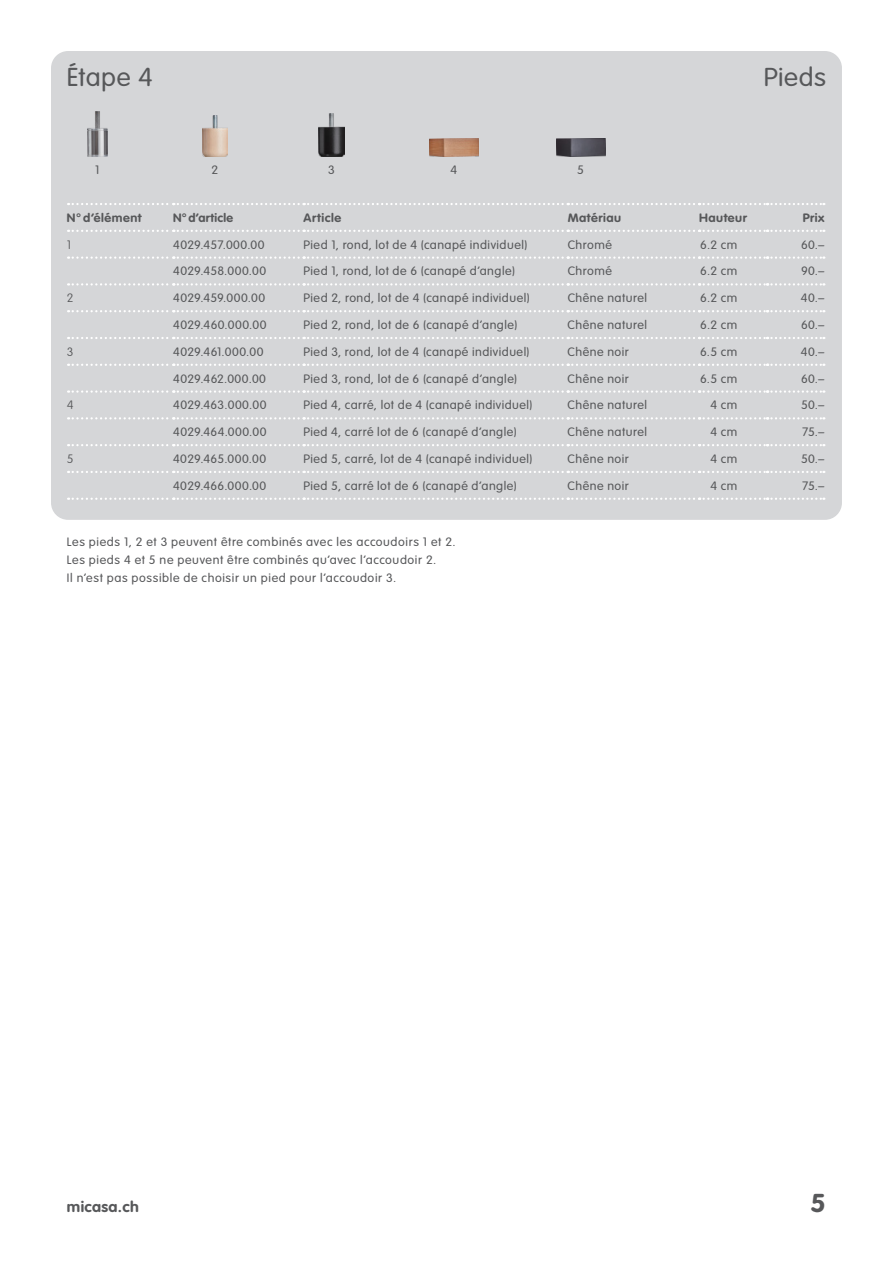
<style>
.page{position:relative;width:893px;height:1263px;background:#fff}
.page>*{position:absolute;margin:0;border:0;box-sizing:border-box;transform-origin:0 0}
.t1{font:300 25.5px "VAG Rounded Std";letter-spacing:.02em;color:#57585a;scale:1.05 1}
.t2{font:700 25.5px "VAG Rounded Std";color:#57585a;scale:1.05 1}
.t3{font:700 15px "VAG Rounded Std";letter-spacing:.02em;color:#57585a;scale:1.05 1}
.t4{font:300 12px/18px "VAG Rounded Std";letter-spacing:.04em;color:#57585a;scale:1.05 1}
.t5{font:700 12px "VAG Rounded Std";letter-spacing:.04em;color:#57585a;scale:1.05 1}
.t6{font:700 12px "VAG Rounded Std";letter-spacing:.02em;color:#57585a}
.t7{font:100 12px "VAG Rounded Std";color:#57585a;scale:1.05 1}
</style>
<div class="page">
<div style="left:51px;top:51px;width:791px;height:469px;background:#d5d6d8;border-radius:17px"></div>
<img style="left:87px;top:111px;width:20px;height:45px">
<img style="left:203px;top:115px;width:24px;height:41px">
<img style="left:318px;top:113px;width:27px;height:43px">
<img style="left:429px;top:138px;width:49px;height:18px">
<img style="left:556px;top:138px;width:49px;height:18px">
<svg style="left:68px;top:230px;width:756px;height:2px"></svg>
<svg style="left:68px;top:256px;width:756px;height:3px"></svg>
<svg style="left:68px;top:283px;width:756px;height:3px"></svg>
<svg style="left:68px;top:310px;width:756px;height:2px"></svg>
<svg style="left:68px;top:337px;width:756px;height:2px"></svg>
<svg style="left:68px;top:364px;width:756px;height:2px"></svg>
<svg style="left:68px;top:390px;width:756px;height:3px"></svg>
<svg style="left:68px;top:417px;width:756px;height:2px"></svg>
<svg style="left:68px;top:444px;width:756px;height:2px"></svg>
<svg style="left:68px;top:203px;width:756px;height:2px"></svg>
<svg style="left:68px;top:471px;width:756px;height:2px"></svg>
<svg style="left:68px;top:498px;width:756px;height:2px"></svg>
<h1 class="t1" style="left:67px;top:62px;width:83px">Étape 4</h1>
<p class="t4" style="left:95px;top:161px;width:6px">1</p>
<p class="t4" style="left:212px;top:161px;width:8px">2</p>
<p class="t4" style="left:328px;top:161px;width:8px">3</p>
<p class="t4" style="left:450px;top:161px;width:8px">4</p>
<p class="t4" style="left:577px;top:161px;width:8px">5</p>
<h1 class="t1" style="left:764px;top:62px;width:61px">Pieds</h1>
<p class="t5" style="left:67px;top:210px;width:73px">N° d’élément</p>
<p class="t6" style="left:173px;top:210px;width:61px">N°d’article</p>
<p class="t5" style="left:304px;top:210px;width:37px">Article</p>
<p class="t5" style="left:568px;top:210px;width:52px">Matériau</p>
<p class="t5" style="left:699px;top:210px;width:47px">Hauteur</p>
<p class="t5" style="left:803px;top:210px;width:22px">Prix</p>
<p class="t7" style="left:67px;top:237px;width:6px">1</p>
<p class="t4" style="left:173px;top:236px;width:89px">4029.457.000.00</p>
<p class="t4" style="left:304px;top:236px;width:215px">Pied 1, rond, lot de 4 (canapé individuel)</p>
<p class="t4" style="left:568px;top:236px;width:44px">Chromé</p>
<p class="t4" style="left:700px;top:236px;width:37px">6.2 cm</p>
<p class="t4" style="left:801px;top:236px;width:24px">60.–</p>
<p class="t4" style="left:173px;top:263px;width:90px">4029.458.000.00</p>
<p class="t4" style="left:304px;top:263px;width:203px">Pied 1, rond, lot de 6 (canapé d’angle)</p>
<p class="t4" style="left:568px;top:263px;width:44px">Chromé</p>
<p class="t4" style="left:700px;top:263px;width:37px">6.2 cm</p>
<p class="t4" style="left:801px;top:263px;width:24px">90.–</p>
<p class="t7" style="left:67px;top:291px;width:8px">2</p>
<p class="t4" style="left:173px;top:289px;width:89px">4029.459.000.00</p>
<p class="t4" style="left:304px;top:289px;width:217px">Pied 2, rond, lot de 4 (canapé individuel)</p>
<p class="t4" style="left:568px;top:289px;width:77px">Chêne naturel</p>
<p class="t4" style="left:700px;top:289px;width:37px">6.2 cm</p>
<p class="t4" style="left:801px;top:289px;width:24px">40.–</p>
<p class="t4" style="left:173px;top:316px;width:90px">4029.460.000.00</p>
<p class="t4" style="left:304px;top:316px;width:205px">Pied 2, rond, lot de 6 (canapé d’angle)</p>
<p class="t4" style="left:568px;top:316px;width:77px">Chêne naturel</p>
<p class="t4" style="left:700px;top:316px;width:37px">6.2 cm</p>
<p class="t4" style="left:801px;top:316px;width:24px">60.–</p>
<p class="t7" style="left:67px;top:345px;width:8px">3</p>
<p class="t4" style="left:173px;top:343px;width:88px">4029.461.000.00</p>
<p class="t4" style="left:304px;top:343px;width:217px">Pied 3, rond, lot de 4 (canapé individuel)</p>
<p class="t4" style="left:568px;top:343px;width:60px">Chêne noir</p>
<p class="t4" style="left:700px;top:343px;width:37px">6.5 cm</p>
<p class="t4" style="left:801px;top:343px;width:24px">40.–</p>
<p class="t4" style="left:173px;top:370px;width:90px">4029.462.000.00</p>
<p class="t4" style="left:304px;top:370px;width:205px">Pied 3, rond, lot de 6 (canapé d’angle)</p>
<p class="t4" style="left:568px;top:370px;width:60px">Chêne noir</p>
<p class="t4" style="left:700px;top:370px;width:37px">6.5 cm</p>
<p class="t4" style="left:801px;top:370px;width:24px">60.–</p>
<p class="t7" style="left:67px;top:398px;width:8px">4</p>
<p class="t4" style="left:173px;top:396px;width:90px">4029.463.000.00</p>
<p class="t4" style="left:304px;top:396px;width:220px">Pied 4, carré, lot de 4 (canapé individuel)</p>
<p class="t4" style="left:568px;top:396px;width:77px">Chêne naturel</p>
<p class="t4" style="left:710px;top:396px;width:27px">4 cm</p>
<p class="t4" style="left:801px;top:396px;width:24px">50.–</p>
<p class="t4" style="left:173px;top:423px;width:90px">4029.464.000.00</p>
<p class="t4" style="left:304px;top:423px;width:205px">Pied 4, carré lot de 6 (canapé d’angle)</p>
<p class="t4" style="left:568px;top:423px;width:77px">Chêne naturel</p>
<p class="t4" style="left:710px;top:423px;width:27px">4 cm</p>
<p class="t4" style="left:802px;top:423px;width:23px">75.–</p>
<p class="t7" style="left:67px;top:452px;width:8px">5</p>
<p class="t4" style="left:173px;top:450px;width:90px">4029.465.000.00</p>
<p class="t4" style="left:304px;top:450px;width:220px">Pied 5, carré, lot de 4 (canapé individuel)</p>
<p class="t4" style="left:568px;top:450px;width:60px">Chêne noir</p>
<p class="t4" style="left:710px;top:450px;width:27px">4 cm</p>
<p class="t4" style="left:801px;top:450px;width:24px">50.–</p>
<p class="t4" style="left:173px;top:477px;width:90px">4029.466.000.00</p>
<p class="t4" style="left:304px;top:477px;width:205px">Pied 5, carré lot de 6 (canapé d’angle)</p>
<p class="t4" style="left:568px;top:477px;width:60px">Chêne noir</p>
<p class="t4" style="left:710px;top:477px;width:27px">4 cm</p>
<p class="t4" style="left:802px;top:477px;width:23px">75.–</p>
<p class="t4" style="left:67px;top:533px;width:372px">Les pieds 1, 2 et 3 peuvent être combinés avec les accoudoirs 1 et 2.<br>Les pieds 4 et 5 ne peuvent être combinés qu’avec l’accoudoir 2.<br>Il n’est pas possible de choisir un pied pour l’accoudoir 3.</p>
<p class="t3" style="left:67px;top:1198px;width:70px">micasa.ch</p>
<h1 class="t2" style="left:811px;top:1188px;width:16px">5</h1>
</div>
